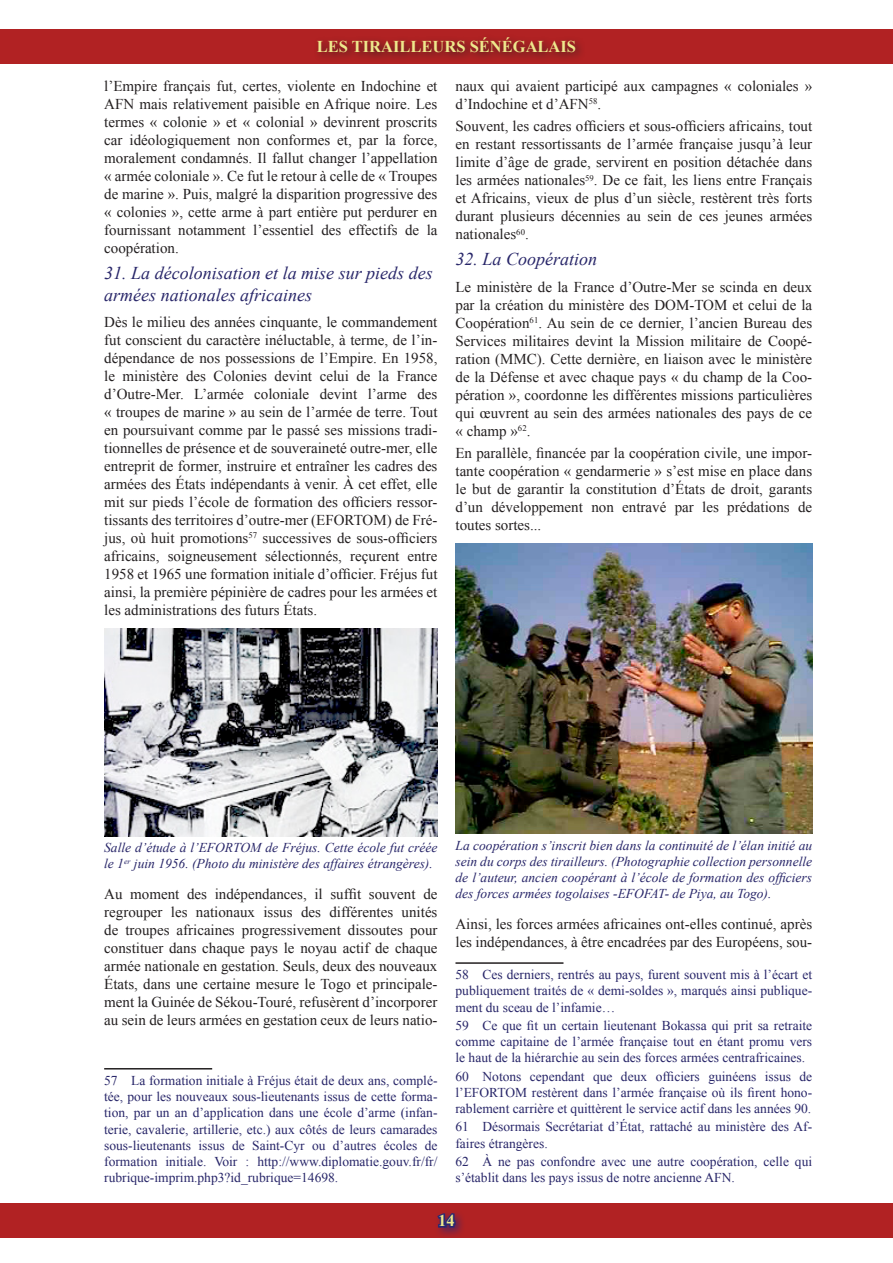
<style>
.page{position:relative;width:893px;height:1263px;background:#fff}
.page>*{position:absolute;margin:0;border:0;box-sizing:border-box;transform-origin:0 0}
.Titre_2{font:italic 18px/21.6px "Times New Roman";color:#282669}
.t1{font:700 16.5px "Times New Roman";color:#eee88c}
.t2{font:15px/18px "Times New Roman";color:#231f20;text-align:justify}
.Note_bdp{font:13.5px/16.2px "Times New Roman";color:#282669;text-align:justify}
.Légende{font:italic 13.5px/16.2px "Times New Roman";color:#282669}
</style>
<div class="page">
<div style="left:0;top:30px;width:893px;height:34px;background:#b12223"></div>
<div style="left:313px;top:33px;width:273px;height:30px;background:#231f20;opacity:.75"></div>
<div style="left:0;top:1203px;width:893px;height:34px;background:#b12223"></div>
<div style="left:433px;top:1209px;width:33px;height:30px;background:#282873;opacity:.75"></div>
<svg style="left:435px;top:1211px;width:22px;height:19px"></svg>
<img style="left:104px;top:629px;width:333px;height:207px">
<hr style="left:104px;top:1068px;width:108px;height:1px;background:#231f20">
<img style="left:455px;top:544px;width:357px;height:289px">
<hr style="left:455px;top:962px;width:108px;height:2px;background:#231f20">
<p class="t1" style="left:317px;top:35px;width:261px">LES TIRAILLEURS SÉNÉGALAIS</p>
<p class="t2" style="left:104px;top:77px;width:335px">l’Empire français fut, certes, violente en Indochine et AFN mais relativement paisible en Afrique noire. Les termes « colonie » et « colonial » devinrent proscrits car idéologiquement non conformes et, par la force, moralement condamnés. Il fallut changer l’appellation « armée coloniale ». Ce fut le retour à celle de « Troupes de marine ». Puis, malgré la disparition progressive des « colonies », cette arme à part entière put perdurer en fournissant notamment l’essentiel des effectifs de la coopération.</p>
<p class="Titre_2" style="left:104px;top:262px;width:330px">31. La décolonisation et la mise sur pieds des armées nationales africaines</p>
<p class="t2" style="left:104px;top:313px;width:335px">Dès le milieu des années cinquante, le commandement fut conscient du caractère inéluctable, à terme, de l’in&shy;dépendance de nos possessions de l’Empire. En 1958, le ministère des Colonies devint celui de la France d’Outre-Mer. L’armée coloniale devint l’arme des « troupes de marine » au sein de l’armée de terre. Tout en poursuivant comme par le passé ses missions tradi&shy;tionnelles de présence et de souveraineté outre-mer, elle entreprit de former, instruire et entraîner les cadres des armées des États indépendants à venir. À cet effet, elle mit sur pieds l’école de formation des officiers ressor&shy;tissants des territoires d’outre-mer (EFORTOM) de Fré&shy;jus, où huit promotions<sup>57</sup> successives de sous-officiers africains, soigneusement sélectionnés, reçurent entre 1958 et 1965 une formation initiale d’officier. Fréjus fut ainsi, la première pépinière de cadres pour les armées et les administrations des futurs États.</p>
<p class="t2" style="left:455px;top:77px;width:358px">naux qui avaient participé aux campagnes « coloniales » d’Indochine et d’AFN<sup>58</sup>.</p>
<p class="t2" style="left:455px;top:117px;width:358px">Souvent, les cadres officiers et sous-officiers africains, tout en restant ressortissants de l’armée française jusqu’à leur limite d’âge de grade, servirent en position détachée dans les armées nationales<sup>59</sup>. De ce fait, les liens entre Français et Africains, vieux de plus d’un siècle, restèrent très forts durant plusieurs décennies au sein de ces jeunes armées nationales<sup>60</sup>.</p>
<p class="Titre_2" style="left:455px;top:248px;width:143px">32. La Coopération</p>
<p class="t2" style="left:455px;top:278px;width:358px">Le ministère de la France d’Outre-Mer se scinda en deux par la création du ministère des DOM-TOM et celui de la Coopération<sup>61</sup>. Au sein de ce dernier, l’ancien Bureau des Services militaires devint la Mission militaire de Coopé&shy;ration (MMC). Cette dernière, en liaison avec le ministère de la Défense et avec chaque pays « du champ de la Coo&shy;pération », coordonne les différentes missions particulières qui œuvrent au sein des armées nationales des pays de ce « champ »<sup>62</sup>.</p>
<p class="t2" style="left:455px;top:444px;width:358px">En parallèle, financée par la coopération civile, une impor&shy;tante coopération « gendarmerie » s’est mise en place dans le but de garantir la constitution d’États de droit, garants d’un développement non entravé par les prédations de toutes sortes...</p>
<p class="Légende" style="left:104px;top:839px;width:335px">Salle d’étude à l’EFORTOM de Fréjus. Cette école fut créée le 1<sup>er</sup> juin 1956. (Photo du ministère des affaires étrangères).</p>
<p class="t2" style="left:104px;top:885px;width:335px">Au moment des indépendances, il suffit souvent de regrouper les nationaux issus des différentes unités de troupes africaines progressivement dissoutes pour constituer dans chaque pays le noyau actif de chaque armée nationale en gestation. Seuls, deux des nouveaux États, dans une certaine mesure le Togo et principale&shy;ment la Guinée de Sékou-Touré, refusèrent d’incorporer au sein de leurs armées en gestation ceux de leurs natio-</p>
<p class="Note_bdp" style="left:104px;top:1072px;width:335px">57 La formation initiale à Fréjus était de deux ans, complé&shy;tée, pour les nouveaux sous-lieutenants issus de cette forma&shy;tion, par un an d’application dans une école d’arme (infan&shy;terie, cavalerie, artillerie, etc.) aux côtés de leurs camarades sous-lieutenants issus de Saint-Cyr ou d’autres écoles de formation initiale. Voir : http://www.diplomatie.gouv.fr/fr/ rubrique-imprim.php3?id_rubrique=14698.</p>
<p class="Légende" style="left:455px;top:837px;width:358px;text-align:justify">La coopération s’inscrit bien dans la continuité de l’élan initié au sein du corps des tirailleurs. (Photographie collection personnelle de l’auteur, ancien coopérant à l’école de formation des officiers des forces armées togolaises -EFOFAT- de Piya, au Togo).</p>
<p class="t2" style="left:455px;top:915px;width:358px">Ainsi, les forces armées africaines ont-elles continué, après les indépendances, à être encadrées par des Européens, sou-</p>
<p class="Note_bdp" style="left:455px;top:966px;width:358px">58 Ces derniers, rentrés au pays, furent souvent mis à l’écart et publiquement traités de « demi-soldes », marqués ainsi publique&shy;ment du sceau de l’infamie…</p>
<p class="Note_bdp" style="left:455px;top:1017px;width:358px">59 Ce que fit un certain lieutenant Bokassa qui prit sa retraite comme capitaine de l’armée française tout en étant promu vers le haut de la hiérarchie au sein des forces armées centrafricaines.</p>
<p class="Note_bdp" style="left:455px;top:1068px;width:358px">60 Notons cependant que deux officiers guinéens issus de l’EFORTOM restèrent dans l’armée française où ils firent hono&shy;rablement carrière et quittèrent le service actif dans les années 90.</p>
<p class="Note_bdp" style="left:455px;top:1118px;width:358px">61 Désormais Secrétariat d’État, rattaché au ministère des Af&shy;faires étrangères.</p>
<p class="Note_bdp" style="left:455px;top:1153px;width:358px">62 À ne pas confondre avec une autre coopération, celle qui s’établit dans les pays issus de notre ancienne AFN.</p>
<p class="t1" style="left:438px;top:1209px;width:18px">14</p>
</div>
